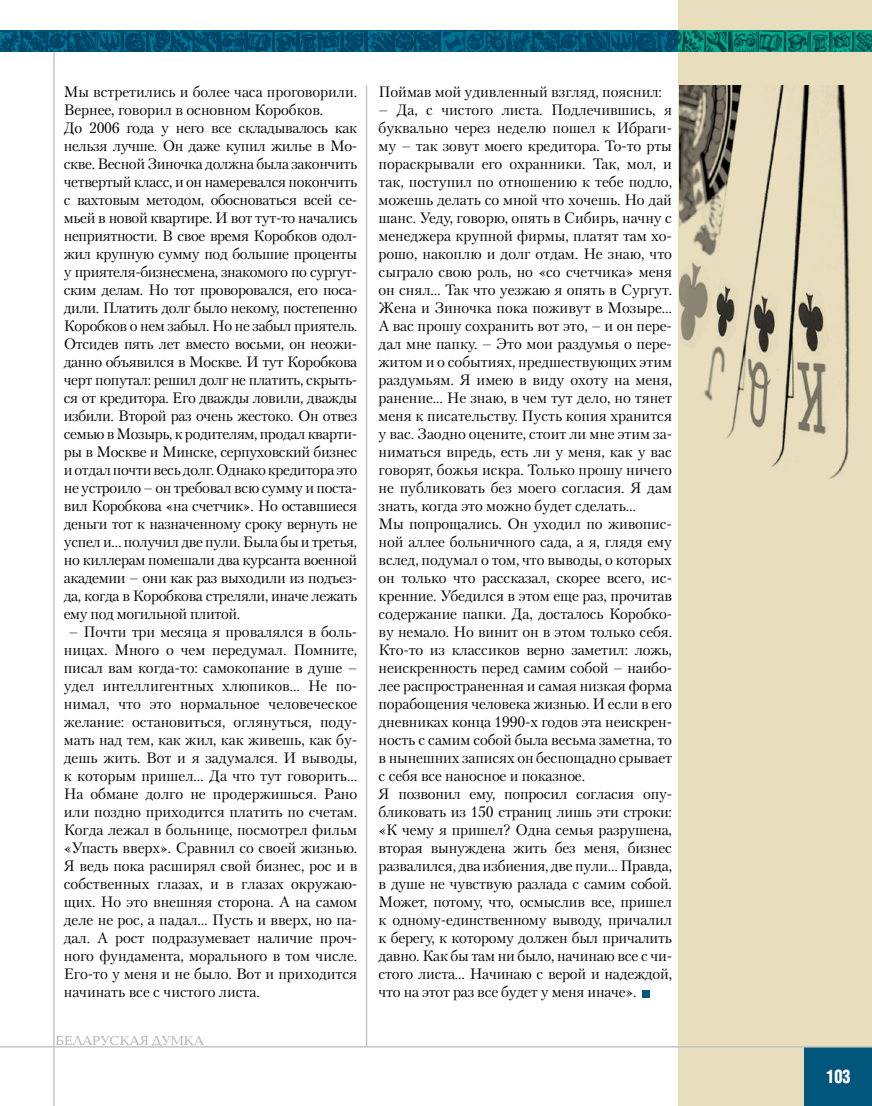
<style>
.page{position:relative;width:872px;height:1106px;background:#fff}
.page>*{position:absolute;margin:0;border:0;box-sizing:border-box;transform-origin:0 0}
.t1{font:700 18px "AG Letterica Cond L";color:#fff;scale:.9 1}
.t2{font:15px/18px "Petersburg C";letter-spacing:-.015em;color:#000}
.t3{font:13.5px "Baltica C";color:#aeafb2}
</style>
<div class="page">
<div style="left:678px;top:0;width:194px;height:1106px;background:#e8debd"></div>
<hr style="left:53px;top:52px;width:2px;height:1054px;background:#c3c5c7">
<hr style="left:366px;top:85px;width:1px;height:961px;background:#c3c5c7">
<div style="left:804px;top:1047px;width:68px;height:59px;background:#00567b"></div>
<svg style="left:0;top:31px;width:872px;height:21px"></svg>
<hr style="left:0;top:1046px;width:872px;height:1px;background:#c3c5c7">
<img style="left:679px;top:85px;width:171px;height:394px">
<div style="left:642px;top:989px;width:8px;height:8px;background:#00567b"></div>
<p class="t2" style="left:64px;top:82px;width:295px">Мы встретились и более часа проговорили.<br>Вернее, говорил в основном Коробков.<br>До 2006 года у него все складывалось как нельзя лучше. Он даже купил жилье в Мо&shy;скве. Весной Зиночка должна была закончить четвертый класс, и он намеревался покончить с вахтовым методом, обосноваться всей се&shy;мьей в новой квартире. И вот тут-то начались неприятности. В свое время Коробков одол&shy;жил крупную сумму под большие проценты у приятеля-бизнесмена, знакомого по сургут&shy;ским делам. Но тот проворовался, его поса&shy;дили. Платить долг было некому, постепенно Коробков о нем забыл. Но не забыл приятель.<br>Отсидев пять лет вместо восьми, он неожи&shy;данно объявился в Москве. И тут Коробкова черт попутал: решил долг не платить, скрыть&shy;ся от кредитора. Его дважды ловили, дважды избили. Второй раз очень жестоко. Он отвез семью в Мозырь, к родителям, продал кварти&shy;ры в Москве и Минске, серпуховский бизнес и отдал почти весь долг. Однако кредитора это не устроило – он требовал всю сумму и поста&shy;вил Коробкова «на счетчик». Но оставшиеся деньги тот к назначенному сроку вернуть не успел и… получил две пули. Была бы и третья, но киллерам помешали два курсанта военной академии – они как раз выходили из подъез&shy;да, когда в Коробкова стреляли, иначе лежать ему под могильной плитой.</p>
<p class="t2" style="left:64px;top:622px;width:295px;text-align:justify;text-indent:5px">– Почти три месяца я провалялся в боль&shy;ницах. Много о чем передумал. Помните, писал вам когда-то: самокопание в душе – удел интеллигентных хлюпиков… Не по&shy;нимал, что это нормальное человеческое желание: остановиться, оглянуться, поду&shy;мать над тем, как жил, как живешь, как бу&shy;дешь жить. Вот и я задумался. И выводы, к которым пришел… Да что тут говорить… На обмане долго не продержишься. Рано или поздно приходится платить по счетам.<br>Когда лежал в больнице, посмотрел фильм «Упасть вверх». Сравнил со своей жизнью.<br>Я ведь пока расширял свой бизнес, рос и в собственных глазах, и в глазах окружаю&shy;щих. Но это внешняя сторона. А на самом деле не рос, а падал… Пусть и вверх, но па&shy;дал. А рост подразумевает наличие проч&shy;ного фундамента, морального в том числе.<br>Его-то у меня и не было. Вот и приходится начинать все с чистого листа.</p>
<p class="t3" style="left:56px;top:1033px;width:150px">БЕЛАРУСКАЯ ДУМКА</p>
<p class="t2" style="left:378px;top:82px;width:285px">Поймав мой удивленный взгляд, пояснил:</p>
<p class="t2" style="left:378px;top:100px;width:295px">– Да, с чистого листа. Подлечившись, я буквально через неделю пошел к Ибраги&shy;му – так зовут моего кредитора. То-то рты пораскрывали его охранники. Так, мол, и так, поступил по отношению к тебе подло, можешь делать со мной что хочешь. Но дай шанс. Уеду, говорю, опять в Сибирь, начну с менеджера крупной фирмы, платят там хо&shy;рошо, накоплю и долг отдам. Не знаю, что сыграло свою роль, но «со счетчика» меня он снял… Так что уезжаю я опять в Сургут.<br>Жена и Зиночка пока поживут в Мозыре… А вас прошу сохранить вот это, – и он пере&shy;дал мне папку. – Это мои раздумья о пере&shy;житом и о событиях, предшествующих этим раздумьям. Я имею в виду охоту на меня, ранение… Не знаю, в чем тут дело, но тянет меня к писательству. Пусть копия хранится у вас. Заодно оцените, стоит ли мне этим за&shy;ниматься впредь, есть ли у меня, как у вас говорят, божья искра. Только прошу ничего не публиковать без моего согласия. Я дам знать, когда это можно будет сделать…<br>Мы попрощались. Он уходил по живопис&shy;ной аллее больничного сада, а я, глядя ему вслед, подумал о том, что выводы, о которых он только что рассказал, скорее всего, ис&shy;кренние. Убедился в этом еще раз, прочитав содержание папки. Да, досталось Коробко&shy;ву немало. Но винит он в этом только себя.<br>Кто-то из классиков верно заметил: ложь, неискренность перед самим собой – наибо&shy;лее распространенная и самая низкая форма порабощения человека жизнью. И если в его дневниках конца 1990-х годов эта неискрен&shy;ность с самим собой была весьма заметна, то в нынешних записях он беспощадно срывает с себя все наносное и показное.<br>Я позвонил ему, попросил согласия опу&shy;бликовать из 150 страниц лишь эти строки: «К чему я пришел? Одна семья разрушена, вторая вынуждена жить без меня, бизнес развалился, два избиения, две пули… Правда, в душе не чувствую разлада с самим собой.<br>Может, потому, что, осмыслив все, пришел к одному-единственному выводу, причалил к берегу, к которому должен был причалить давно. Как бы там ни было, начинаю все с чи&shy;стого листа… Начинаю с верой и надеждой, что на этот раз все будет у меня иначе».</p>
<p class="t1" style="left:826px;top:1065px;width:29px">103</p>
</div>
